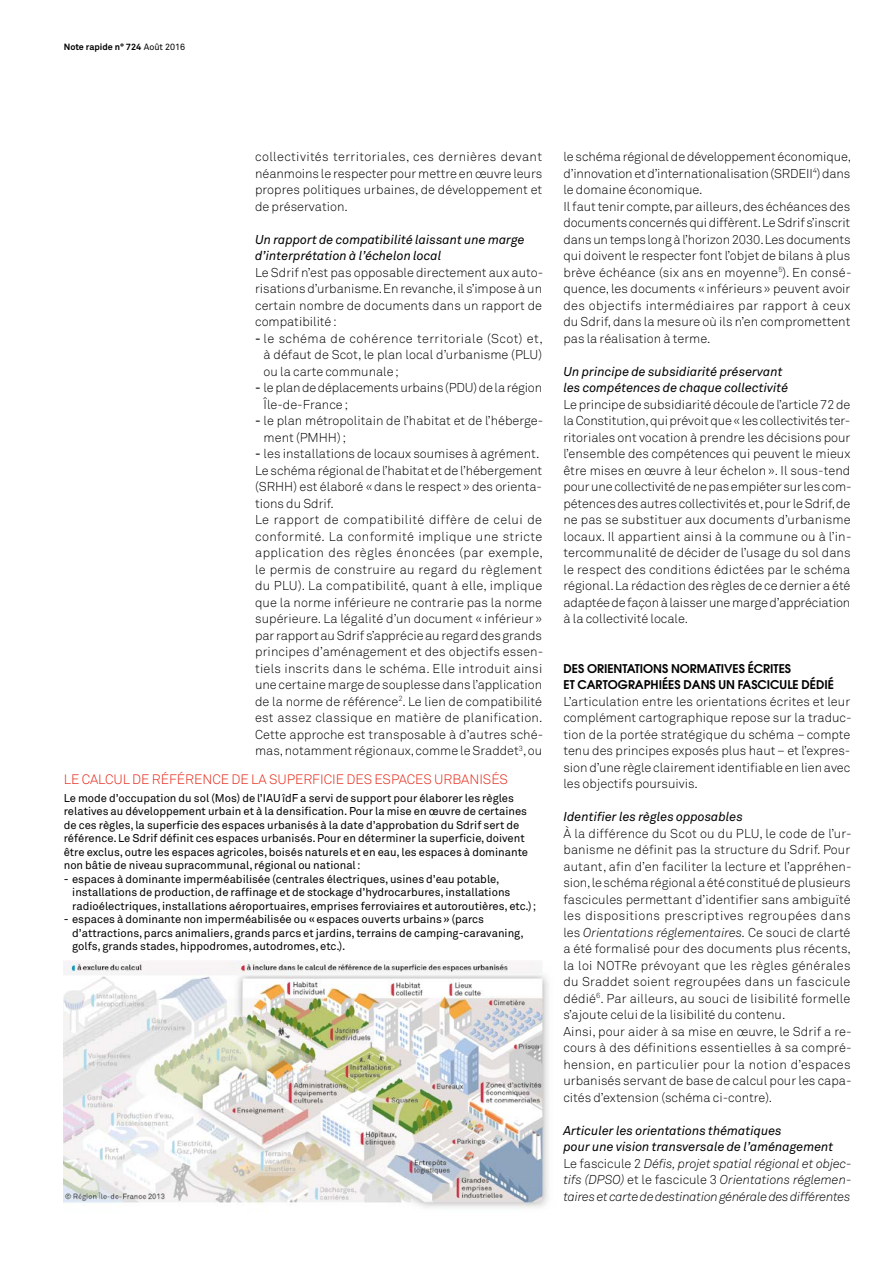
<style>
.page{position:relative;width:893px;height:1263px;background:#fff}
.page>*{position:absolute;margin:0;border:0;box-sizing:border-box;transform-origin:0 0}
.encadre_titre{font:300 13.5px "Akkurat";color:#e42313}
.txt{font:300 12.75px/16.5px "Akkurat";color:#000;text-align:justify}
.inter2{font:italic 12.75px/16.5px "Akkurat";color:#000}
.txt-2{font:italic 300 12.75px/16.5px "Akkurat";letter-spacing:-.015em;color:#000;text-align:justify}
.inter1{font:600 12px/16.5px "Avant Garde";color:#000}
.encadre_txt{font:11.25px/13.5px "Akkurat";color:#000}
.t1{font:700 9px "Akkurat";color:#000}
.s1{font-weight:400}
.s2{font-style:italic}
.s3{font-style:normal}
</style>
<div class="page">
<img style="left:64px;top:960px;width:485px;height:249px">
<p class="t1" style="left:64px;top:41px;width:123px">Note rapide n° 724 <span class="s1">Août 2016</span></p>
<p class="txt" style="left:255px;top:149px;width:289px">collectivités territoriales, ces dernières devant néanmoins le respecter pour mettre en œuvre leurs propres politiques urbaines, de développement et de préservation.</p>
<p class="inter2" style="left:255px;top:231px;width:271px">Un rapport de compatibilité laissant une marge d’interprétation à l’échelon local</p>
<p class="txt" style="left:255px;top:264px;width:290px">Le Sdrif n’est pas opposable directement aux auto&shy;risations d’urbanisme. En revanche, il s’impose à un certain nombre de documents dans un rapport de compatibilité:</p>
<p class="txt" style="left:264px;top:330px;width:281px;text-indent:-9px"><span class="s1">-</span> le schéma de cohérence territoriale (Scot) et, à défaut de Scot, le plan local d’urbanisme (PLU) ou la carte communale;</p>
<p class="txt" style="left:264px;top:380px;width:280px;text-indent:-9px"><span class="s1">-</span> le plan de déplacements urbains (PDU) de la région<br>Île-de-France;</p>
<p class="txt" style="left:264px;top:413px;width:281px;text-indent:-9px"><span class="s1">-</span> le plan métropolitain de l’habitat et de l’héberge&shy;ment (PMHH);</p>
<p class="txt" style="left:255px;top:446px;width:286px"><span class="s1">-</span> les installations de locaux soumises à agrément.</p>
<p class="txt" style="left:255px;top:462px;width:289px">Le schéma régional de l’habitat et de l’hébergement (SRHH) est élaboré «dans le respect» des orienta&shy;tions du Sdrif.</p>
<p class="txt" style="left:255px;top:512px;width:290px">Le rapport de compatibilité diffère de celui de conformité. La conformité implique une stricte application des règles énoncées (par exemple, le permis de construire au regard du règlement du PLU). La compatibilité, quant à elle, implique que la norme inférieure ne contrarie pas la norme supérieure. La légalité d’un document « inférieur » par rapport au Sdrif s’apprécie au regard des grands principes d’aménagement et des objectifs essen&shy;tiels inscrits dans le schéma. Elle introduit ainsi une certaine marge de souplesse dans l’application de la norme de référence<sup>2</sup>. Le lien de compatibilité est assez classique en matière de planification.<br>Cette approche est transposable à d’autres sché&shy;mas, notamment régionaux, comme le Sraddet<sup>3</sup>, ou</p>
<p class="encadre_titre" style="left:64px;top:771px;width:446px">LE CALCUL DE RÉFÉRENCE DE LA SUPERFICIE DES ESPACES URBANISÉS</p>
<p class="encadre_txt" style="left:64px;top:791px;width:466px">Le mode d’occupation du sol (Mos) de l’IAUîdF a servi de support pour élaborer les règles relatives au développement urbain et à la densification. Pour la mise en œuvre de certaines de ces règles, la superficie des espaces urbanisés à la date d’approbation du Sdrif sert de référence. Le Sdrif définit ces espaces urbanisés. Pour en déterminer la superficie, doivent être exclus, outre les espaces agricoles, boisés naturels et en eau, les espaces à dominante non bâtie de niveau supracommunal, régional ou national:</p>
<p class="encadre_txt" style="left:72px;top:872px;width:466px;text-indent:-9px">- espaces à dominante imperméabilisée (centrales électriques, usines d’eau potable, installations de production, de raffinage et de stockage d’hydrocarbures, installations radioélectriques, installations aéroportuaires, emprises ferroviaires et autoroutières, etc.);</p>
<p class="encadre_txt" style="left:72px;top:913px;width:453px;text-indent:-9px">- espaces à dominante non imperméabilisée ou «espaces ouverts urbains» (parcs d’attractions, parcs animaliers, grands parcs et jardins, terrains de camping-caravaning, golfs, grands stades, hippodromes, autodromes, etc.).</p>
<p class="txt" style="left:563px;top:149px;width:289px">le schéma régional de développement économique, d’innovation et d’internationalisation (SRDEII<sup>4</sup>) dans le domaine économique.</p>
<p class="txt" style="left:563px;top:198px;width:290px">Il faut tenir compte, par ailleurs, des échéances des documents concernés qui diffèrent. Le Sdrif s’inscrit dans un temps long à l’horizon 2030. Les documents qui doivent le respecter font l’objet de bilans à plus brève échéance (six ans en moyenne<sup>5</sup>). En consé&shy;quence, les documents «inférieurs» peuvent avoir des objectifs intermédiaires par rapport à ceux du Sdrif, dans la mesure où ils n’en compromettent pas la réalisation à terme.</p>
<p class="inter2" style="left:563px;top:363px;width:226px">Un principe de subsidiarité préservant les compétences de chaque collectivité</p>
<p class="txt" style="left:563px;top:396px;width:290px">Le principe de subsidiarité découle de l’article72 de la Constitution, qui prévoit que «les collectivités ter&shy;ritoriales ont vocation à prendre les décisions pour l’ensemble des compétences qui peuvent le mieux être mises en œuvre à leur échelon ». Il sous-tend pour une collectivité de ne pas empiéter sur les com&shy;pétences des autres collectivités et, pour le Sdrif, de ne pas se substituer aux documents d’urbanisme locaux. Il appartient ainsi à la commune ou à l’in&shy;tercommunalité de décider de l’usage du sol dans le respect des conditions édictées par le schéma régional. La rédaction des règles de ce dernier a été adaptée de façon à laisser une marge d’appréciation à la collectivité locale.</p>
<p class="inter1" style="left:563px;top:660px;width:272px">DES ORIENTATIONS NORMATIVES ÉCRITES<br>ET CARTOGRAPHIÉES DANS UN FASCICULE DÉDIÉ</p>
<p class="txt" style="left:563px;top:693px;width:290px">L’articulation entre les orientations écrites et leur complément cartographique repose sur la traduc&shy;tion de la portée stratégique du schéma –compte tenu des principes exposés plus haut– et l’expres&shy;sion d’une règle clairement identifiable en lien avec les objectifs poursuivis.</p>
<p class="inter2" style="left:563px;top:809px;width:181px">Identifier les règles opposables</p>
<p class="txt" style="left:563px;top:825px;width:290px">À la différence du Scot ou du PLU, le code de l’ur&shy;banisme ne définit pas la structure du Sdrif. Pour autant, afin d’en faciliter la lecture et l’appréhen&shy;sion, le schéma régional a été constitué de plusieurs fascicules permettant d’identifier sans ambiguïté les dispositions prescriptives regroupées dans les <span class="s2">Orientations réglementaires.</span> Ce souci de clarté a été formalisé pour des documents plus récents, la loi NOTRe prévoyant que les règles générales du Sraddet soient regroupées dans un fascicule dédié<sup>6</sup>. Par ailleurs, au souci de lisibilité formelle s’ajoute celui de la lisibilité du contenu.</p>
<p class="txt" style="left:563px;top:1023px;width:290px">Ainsi, pour aider à sa mise en œuvre, le Sdrif a re&shy;cours à des définitions essentielles à sa compré&shy;hension, en particulier pour la notion d’espaces urbanisés servant de base de calcul pour les capa&shy;cités d’extension (schéma ci-contre).</p>
<p class="inter2" style="left:563px;top:1122px;width:272px">Articuler les orientations thématiques<br>pour une vision transversale de l’aménagement</p>
<p class="txt-2" style="left:563px;top:1155px;width:290px"><span class="s3">Le fascicule 2</span> Défis, projet spatial régional et objec&shy;tifs (DPSO) <span class="s3">et le fascicule 3</span> Orientations réglemen&shy;taires et carte de destination générale des différentes</p>
</div>
